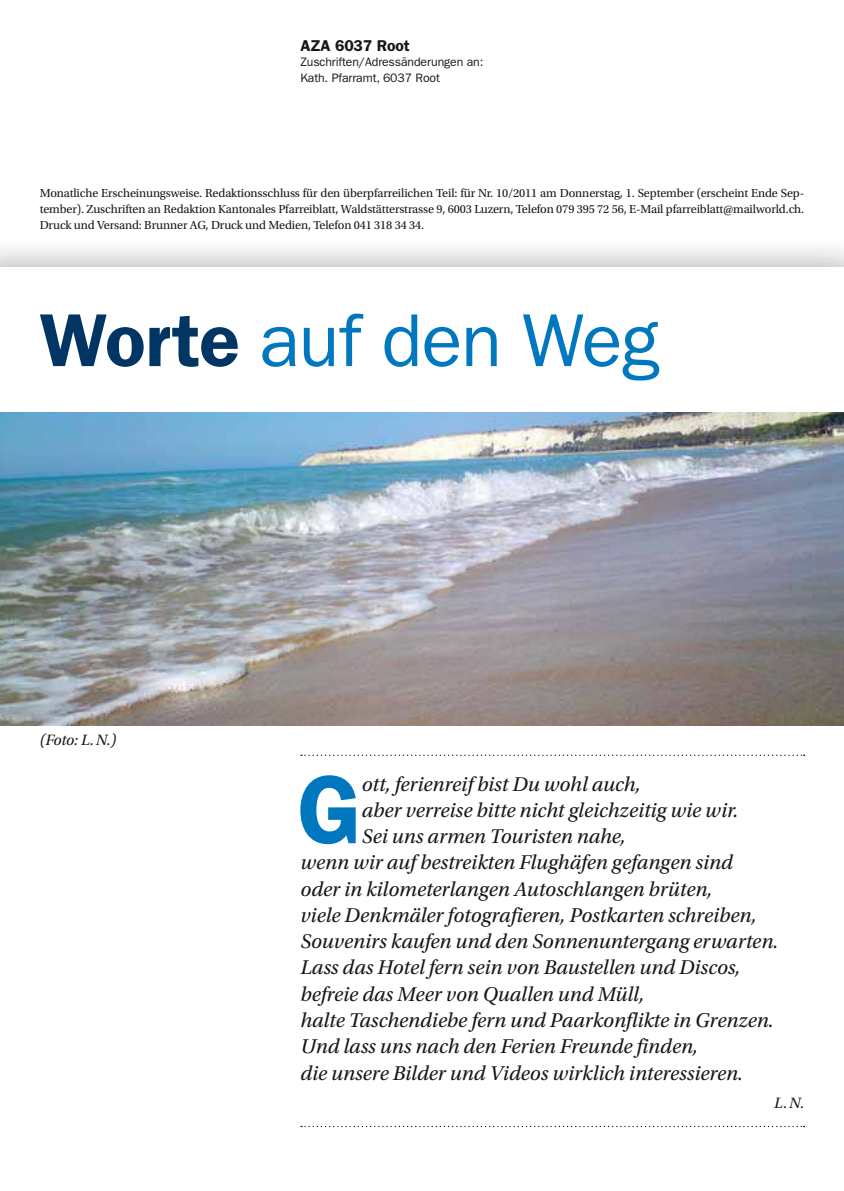
<style>
.page{position:relative;width:844px;height:1191px;background:#fff}
.page>*{position:absolute;margin:0;border:0;box-sizing:border-box;transform-origin:0 0}
.t1{font:600 97.48px "ITC Franklin Gothic Std";color:#0077be}
.t2{font:75.25px "ITC Franklin Gothic Std";letter-spacing:-.015em;color:#0077be}
.t3{font:italic 21px "Utopia Std";color:#181716}
.t4{font:italic 15.75px "Utopia Std";color:#181716}
.t5{font:600 15.75px "ITC Franklin Gothic Std";letter-spacing:-.01em;color:#181716}
.t6{font:12.25px/15.8px "Utopia Std";letter-spacing:-.01em;color:#181716;text-align:justify}
.t7{font:12.25px/15.8px "ITC Franklin Gothic Std";letter-spacing:-.01em;color:#181716}
.s1{font-weight:600;color:#003564}
</style>
<div class="page">
<div style="left:0;top:233px;width:843px;height:958px;background:#181716;opacity:.12"></div>
<div style="left:0;top:267px;width:843px;height:924px;background:#fff"></div>
<img style="left:0;top:413px;width:843px;height:312px">
<svg style="left:301px;top:754px;width:503px;height:2px"></svg>
<svg style="left:301px;top:1125px;width:503px;height:2px"></svg>
<p class="t5" style="left:300px;top:36px;width:111px">AZA 6037 Root</p>
<p class="t7" style="left:300px;top:54px;width:184px">Zuschriften/Adressänderungen an:<br>Kath. Pfarramt, 6037 Root</p>
<p class="t6" style="left:40px;top:186px;width:765px">Monatliche Erscheinungsweise. Redaktionsschluss für den überpfarreilichen Teil: für Nr. 10/2011 am Donnerstag, 1. September (erscheint Ende Sep&shy;tember). Zu schriften an Redaktion Kantonales Pfar reiblatt, Waldstätterstrasse 9, 6003 Luzern, Telefon 079 395 72 56, E-Mail pfarreiblatt@mailworld.ch.<br>Druck und Versand: Brunner AG, Druck und Medien, Telefon 041 318 34 34.</p>
<h2 class="t2" style="left:40px;top:297px;width:621px"><span class="s1">Worte</span> auf den Weg</h2>
<p class="t4" style="left:40px;top:731px;width:78px">(Foto: L. N.)</p>
<h1 class="t1" style="left:297px;top:752px;width:66px">G</h1>
<p class="t3" style="left:362px;top:772px;width:280px">ott, ferienreif bist Du wohl auch,</p>
<p class="t3" style="left:362px;top:798px;width:378px">aber verreise bitte nicht gleichzeitig wie wir.</p>
<p class="t3" style="left:362px;top:825px;width:265px">Sei uns armen Touristen nahe,</p>
<p class="t3" style="left:300px;top:851px;width:434px">wenn wir auf bestreikten Flughäfen gefangen sind</p>
<p class="t3" style="left:300px;top:877px;width:413px">oder in kilometerlangen Autoschlangen brüten,</p>
<p class="t3" style="left:300px;top:903px;width:457px">viele Denkmäler fotografieren, Postkarten schreiben,</p>
<p class="t3" style="left:300px;top:930px;width:479px">Souvenirs kaufen und den Sonnenuntergang erwarten.</p>
<p class="t3" style="left:300px;top:956px;width:441px">Lass das Hotel fern sein von Baustellen und Discos,</p>
<p class="t3" style="left:300px;top:982px;width:345px">befreie das Meer von Quallen und Müll,</p>
<p class="t3" style="left:300px;top:1008px;width:475px">halte Taschendiebe fern und Paarkonflikte in Grenzen.</p>
<p class="t3" style="left:300px;top:1035px;width:399px">Und lass uns nach den Ferien Freunde finden,</p>
<p class="t3" style="left:300px;top:1061px;width:444px">die unsere Bilder und Videos wirklich interessieren.</p>
<p class="t4" style="left:774px;top:1093px;width:32px">L. N.</p>
</div>
